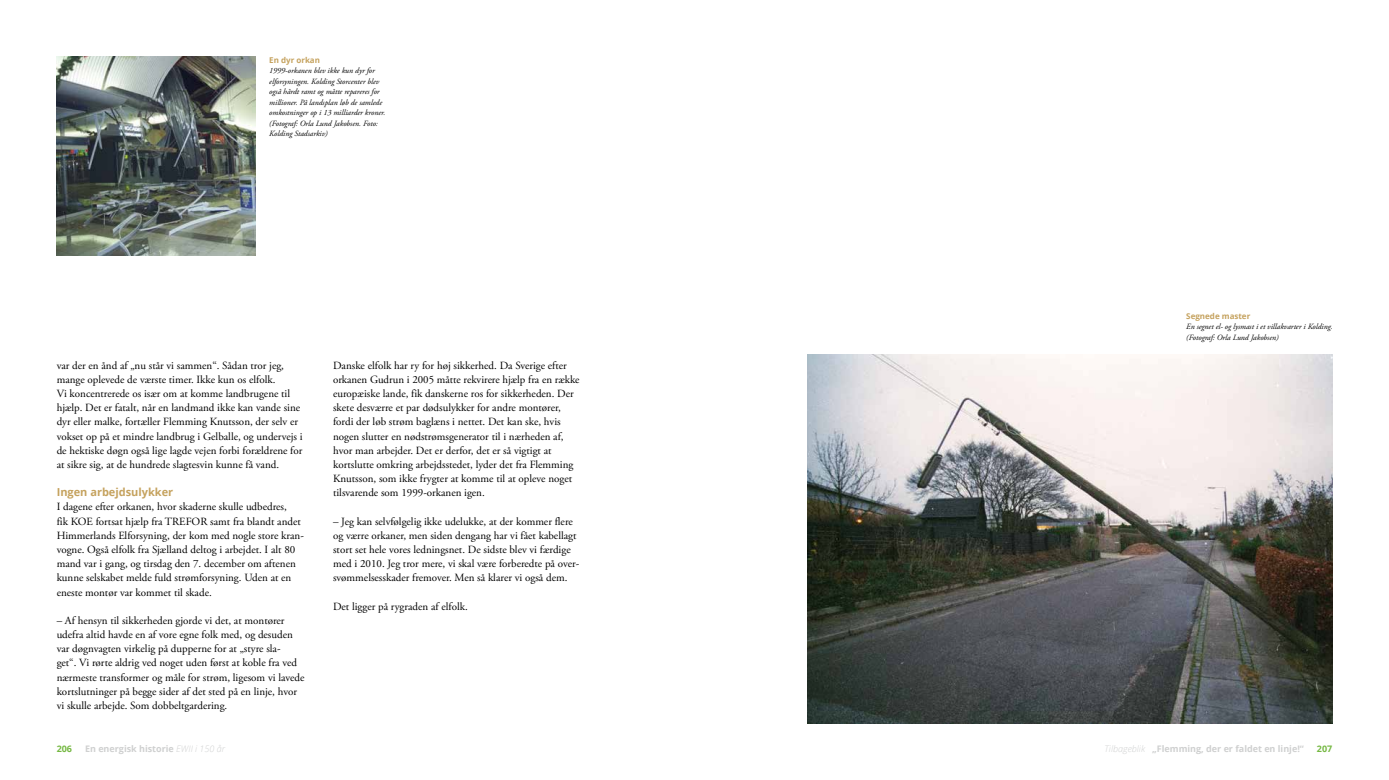
<style>
.page{position:relative;width:1389px;height:780px;background:#fff}
.page>*{position:absolute;margin:0;border:0;box-sizing:border-box;transform-origin:0 0}
.t1{font:11px/14.2px "Adobe Garamond Pro";color:#000}
.t2{font:700 11px "Open Sans";color:#c5a25e}
.t3{font:700 9px "Open Sans";color:#cfd0d0}
.t4{font:700 9px "Open Sans";color:#75b842}
.t5{font:italic 8px/10.5px "Adobe Garamond Pro";color:#000}
.t6{font:700 8px "Open Sans";color:#c5a25e}
.s1{font-weight:300;font-style:italic}
</style>
<div class="page">
<img style="left:808px;top:354px;width:524px;height:369px">
<img style="left:57px;top:57px;width:198px;height:198px">
<p class="t6" style="left:269px;top:54px;width:52px">En dyr orkan</p>
<p class="t5" style="left:269px;top:66px;width:118px">1999-orkanen blev ikke kun dyr for elforsyningen. Kolding Storcenter blev også hårdt ramt og måtte repareres for millioner. På landsplan løb de samlede omkostninger op i 13 milliarder kroner. (Fotograf: Orla Lund Jakobsen. Foto:<br>Kolding Stadsarkiv)</p>
<p class="t1" style="left:57px;top:358px;width:248px">var der en ånd af „nu står vi sammen“. Sådan tror jeg, mange oplevede de værste timer. Ikke kun os elfolk.<br>Vi koncentrerede os især om at komme landbrugene til hjælp. Det er fatalt, når en landmand ikke kan vande sine dyr eller malke, fortæller Flemming Knutsson, der selv er vokset op på et mindre landbrug i Gelballe, og undervejs i de hektiske døgn også lige lagde vejen forbi forældrene for at sikre sig, at de hundrede slagtesvin kunne få vand.</p>
<p class="t2" style="left:57px;top:484px;width:118px">Ingen arbejdsulykker</p>
<p class="t1" style="left:57px;top:500px;width:249px">I dagene efter orkanen, hvor skaderne skulle udbedres,<br>fik KOE fortsat hjælp fra TREFOR samt fra blandt andet Himmerlands Elforsyning, der kom med nogle store kran&shy;vogne. Også elfolk fra Sjælland deltog i arbejdet. I alt 80 mand var i gang, og tirsdag den 7. december om aftenen kunne selskabet melde fuld strømforsyning. Uden at en eneste montør var kommet til skade.</p>
<p class="t1" style="left:57px;top:613px;width:249px">– Af hensyn til sikkerheden gjorde vi det, at montører udefra altid havde en af vore egne folk med, og desuden var døgnvagten virkelig på dupperne for at „styre sla-<br>get“. Vi rørte aldrig ved noget uden først at koble fra ved nærmeste transformer og måle for strøm, ligesom vi lavede kortslutninger på begge sider af det sted på en linje, hvor vi skulle arbejde. Som dobbeltgardering.</p>
<p class="t1" style="left:333px;top:358px;width:248px">Danske elfolk har ry for høj sikkerhed. Da Sverige efter orkanen Gudrun i 2005 måtte rekvirere hjælp fra en række europæiske lande, fik danskerne ros for sikkerheden. Der skete desværre et par dødsulykker for andre montører, fordi der løb strøm baglæns i nettet. Det kan ske, hvis nogen slutter en nødstrømsgenerator til i nærheden af, hvor man arbejder. Det er derfor, det er så vigtigt at kortslutte omkring arbejdsstedet, lyder det fra Flemming Knutsson, som ikke frygter at komme til at opleve noget tilsvarende som 1999-orkanen igen.</p>
<p class="t1" style="left:333px;top:514px;width:248px">– Jeg kan selvfølgelig ikke udelukke, at der kommer flere og værre orkaner, men siden dengang har vi fået kabellagt stort set hele vores ledningsnet. De sidste blev vi færdige med i 2010. Jeg tror mere, vi skal være forberedte på over&shy;svømmelsesskader fremover. Men så klarer vi også dem.</p>
<p class="t1" style="left:333px;top:599px;width:136px">Det ligger på rygraden af elfolk.</p>
<p class="t6" style="left:1186px;top:310px;width:66px">Segnede master</p>
<p class="t5" style="left:1186px;top:322px;width:148px">En segnet el- og lysmast i et villakvarter i Kolding. (Fotograf: Orla Lund Jakobsen)</p>
<p class="t4" style="left:57px;top:742px;width:17px">206</p>
<p class="t3" style="left:85px;top:742px;width:142px">En energisk historie <span class="s1">EWII i 150 år</span></p>
<p class="t4" style="left:1317px;top:742px;width:17px">207</p>
<p class="t3" style="left:1105px;top:742px;width:201px"><span class="s1">Tilbageblik</span> „Flemming, der er faldet en linje!“</p>
</div>
